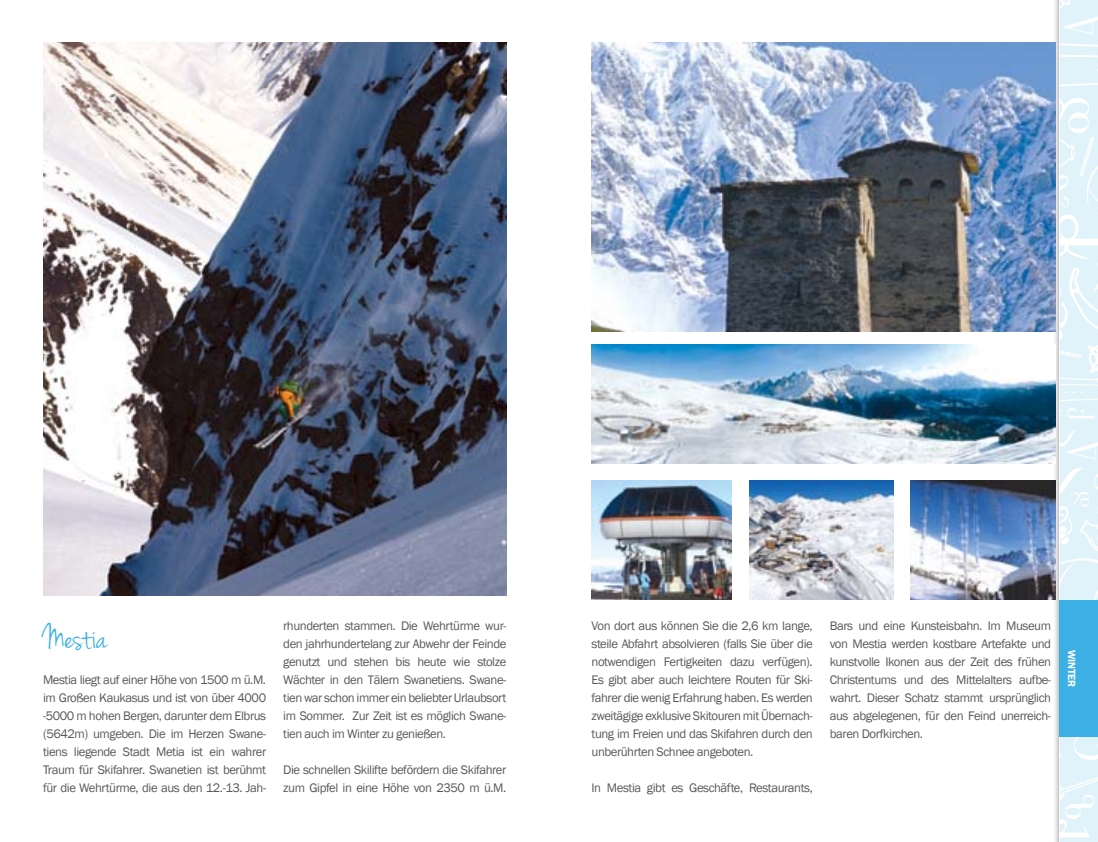
<style>
.page{position:relative;width:1098px;height:842px;background:#fff}
.page>*{position:absolute;margin:0;border:0;box-sizing:border-box;transform-origin:0 0}
.t1{font:36px "Jenna Sue";letter-spacing:-.015em;color:#3cafe4}
.t2{font:12.75px/18px "Franklin Gothic";letter-spacing:-.035em;color:#58595b;text-align:justify}
.t3{font:600 10.5px "Franklin Gothic";letter-spacing:-.015em;color:#fff}
</style>
<div class="page">
<div style="left:1051px;top:0;width:46px;height:842px;background:#000;opacity:.5"></div>
<svg style="left:1059px;top:0;width:38px;height:842px"></svg>
<img style="left:43px;top:43px;width:463px;height:552px">
<img style="left:591px;top:43px;width:463px;height:289px">
<img style="left:591px;top:480px;width:140px;height:120px">
<img style="left:749px;top:480px;width:144px;height:120px">
<img style="left:910px;top:480px;width:144px;height:120px">
<img style="left:591px;top:344px;width:463px;height:119px">
<div style="left:1059px;top:600px;width:38px;height:136px;background:#3cafe4"></div>
<h1 class="t1" style="left:43px;top:617px;width:66px">Mestia</h1>
<p class="t2" style="left:43px;top:671px;width:224px">Mestia liegt auf einer Höhe von 1500 m ü.M. im Großen Kaukasus und ist von über 4000 -5000 m hohen Bergen, darunter dem Elbrus (5642m) umgeben. Die im Herzen Swane&shy;tiens liegende Stadt Metia ist ein wahrer Traum für Skifahrer. Swanetien ist berühmt für die Wehrtürme, die aus den 12.-13. Jah-</p>
<p class="t2" style="left:283px;top:617px;width:224px">rhunderten stammen. Die Wehrtürme wur&shy;den jahrhundertelang zur Abwehr der Feinde genutzt und stehen bis heute wie stolze Wächter in den Tälern Swanetiens. Swane&shy;tien war schon immer ein beliebter Urlaubsort im Sommer. Zur Zeit ist es möglich Swane&shy;tien auch im Winter zu genießen.</p>
<p class="t2" style="left:283px;top:761px;width:224px">Die schnellen Skilifte befördern die Skifahrer zum Gipfel in eine Höhe von 2350 m ü.M.</p>
<p class="t2" style="left:591px;top:617px;width:223px">Von dort aus können Sie die 2,6 km lange, steile Abfahrt absolvieren (falls Sie über die notwendigen Fertigkeiten dazu verfügen).<br>Es gibt aber auch leichtere Routen für Ski&shy;fahrer die wenig Erfahrung haben. Es werden zweitägige exklusive Skitouren mit Übernach&shy;tung im Freien und das Skifahren durch den unberührten Schnee angeboten.</p>
<p class="t2" style="left:591px;top:779px;width:223px">In Mestia gibt es Geschäfte, Restaurants,</p>
<p class="t2" style="left:829px;top:617px;width:223px">Bars und eine Kunsteisbahn. Im Museum von Mestia werden kostbare Artefakte und kunstvolle Ikonen aus der Zeit des frühen Christentums und des Mittelalters aufbe&shy;wahrt. Dieser Schatz stammt ursprünglich aus abgelegenen, für den Feind unerreich&shy;baren Dorfkirchen.</p>
<p class="t3" style="left:1077px;top:650px;width:39px;rotate:90deg">WINTER</p>
</div>
